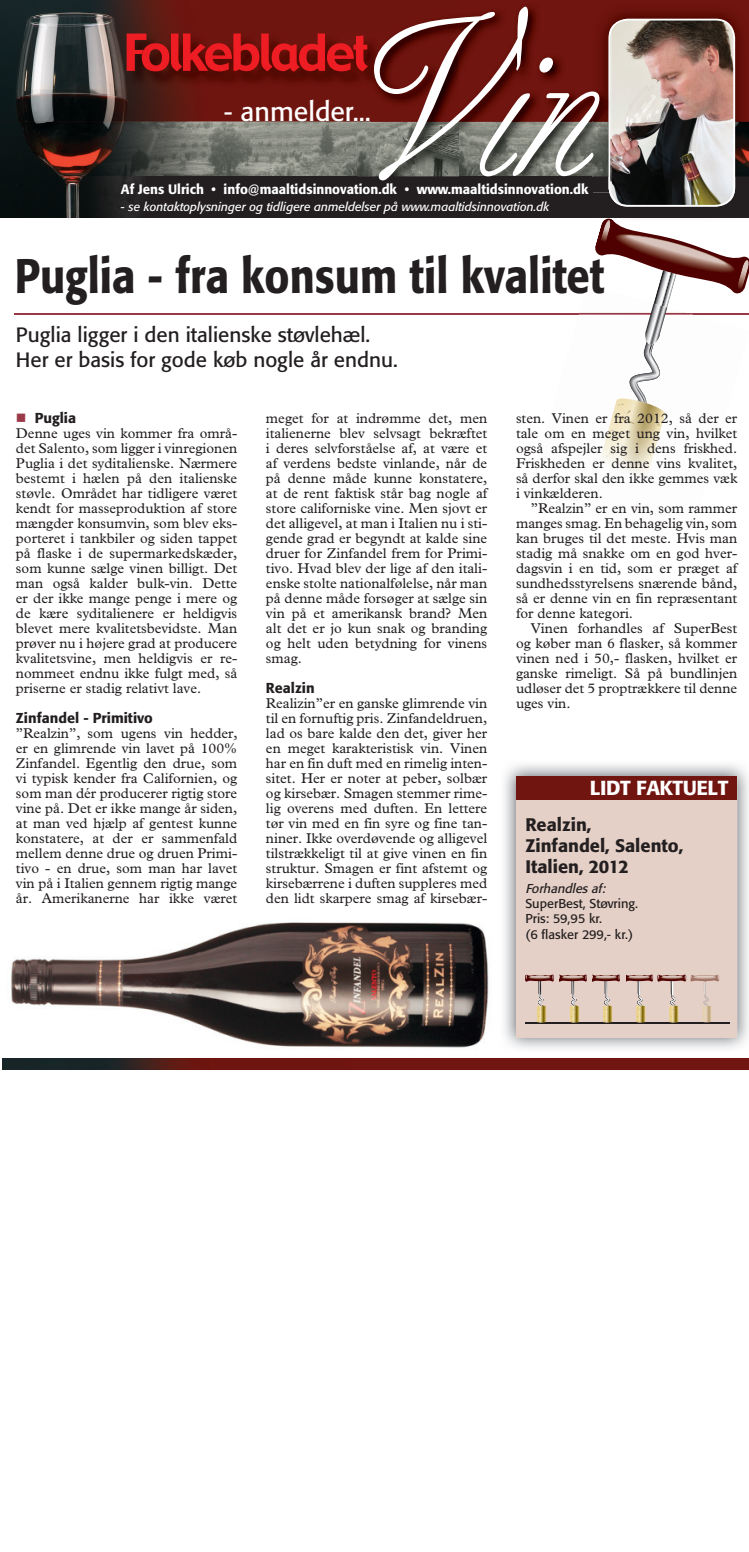
<style>
.page{position:relative;width:749px;height:1552px;background:#fff}
.page>*{position:absolute;margin:0;border:0;box-sizing:border-box;transform-origin:0 0}
.t1{font:228.15px "Berthold Script";color:#fff;scale:.87 1}
.t2{font:500 48px "Formata";color:#231f20;scale:.87 1}
.t3{font:26.85px "Formata";color:#fff}
.t4{font:20.55px/25.3px "Formata";color:#231f20}
.t5{font:500 20.1px "Formata";letter-spacing:-.02em;color:#fff}
.t6{font:500 18px/21px "Formata";color:#231f20}
.t7{font:14.25px/15px "Plantin";color:#231f20;text-align:justify}
.t8{font:500 14.25px "Formata";color:#231f20}
.t9{font:500 13.5px "Formata";color:#fff}
.t10{font:12.75px/15.3px "Formata";color:#231f20}
.t11{font:italic 12.75px "Formata";color:#231f20}
.t12{font:italic 12px "Formata";color:#fff}
.s1{color:#9a3948}
</style>
<div class="page">
<hr style="left:15px;top:313px;width:733px;height:1px;background:#9a3948">
<img style="left:526px;top:312px;width:222px;height:3px">
<img style="left:579px;top:313px;width:112px;height:1px">
<img style="left:645px;top:308px;width:22px;height:27px">
<img style="left:601px;top:400px;width:64px;height:74px">
<img style="left:617px;top:418px;width:17px;height:7px">
<svg style="left:605px;top:441px;width:27px;height:23px"></svg>
<svg style="left:601px;top:473px;width:12px;height:1px"></svg>
<svg style="left:654px;top:422px;width:6px;height:4px"></svg>
<svg style="left:647px;top:451px;width:4px;height:5px"></svg>
<svg style="left:608px;top:429px;width:6px;height:6px"></svg>
<svg style="left:617px;top:335px;width:44px;height:79px"></svg>
<img style="left:0;top:122px;width:357px;height:96px">
<img style="left:357px;top:122px;width:235px;height:54px">
<img style="left:0;top:0;width:458px;height:122px">
<img style="left:127px;top:34px;width:243px;height:54px">
<svg style="left:126px;top:34px;width:242px;height:38px;background:#a61616"></svg>
<div style="left:458px;top:192px;width:134px;height:26px;background:#231f20"></div>
<img style="left:62px;top:176px;width:396px;height:42px">
<img style="left:592px;top:122px;width:16px;height:54px">
<svg style="left:595px;top:218px;width:153px;height:90px"></svg>
<img style="left:735px;top:122px;width:13px;height:54px">
<img style="left:370px;top:2px;width:378px;height:120px">
<div style="left:592px;top:176px;width:156px;height:42px;background:#231f20"></div>
<img style="left:608px;top:19px;width:127px;height:188px">
<div style="left:370px;top:176px;width:238px;height:16px;background:#231f20"></div>
<img style="left:592px;top:3px;width:19px;height:119px">
<img style="left:608px;top:27px;width:3px;height:165px">
<img style="left:504px;top:764px;width:244px;height:285px">
<div style="left:516px;top:776px;width:221px;height:261px;background:#e5d0c7"></div>
<div style="left:516px;top:776px;width:220px;height:23px;background:#70150f"></div>
<hr style="left:525px;top:1022px;width:204px;height:2px;background:#231f20">
<svg style="left:525px;top:975px;width:28px;height:48px"></svg>
<svg style="left:559px;top:975px;width:27px;height:48px"></svg>
<svg style="left:592px;top:975px;width:27px;height:48px"></svg>
<svg style="left:626px;top:975px;width:60px;height:48px"></svg>
<svg style="left:702px;top:995px;width:9px;height:28px"></svg>
<div style="left:2px;top:1059px;width:746px;height:11px;background:#70150f"></div>
<img style="left:2px;top:1059px;width:182px;height:11px">
<img style="left:11px;top:922px;width:478px;height:126px">
<img style="left:690px;top:975px;width:29px;height:20px">
<h1 class="t1" style="left:319px;top:-5px;width:304px">Vin</h1>
<h3 class="t3" style="left:224px;top:99px;width:149px">- anmelder...</h3>
<p class="t9" style="left:121px;top:184px;width:469px">Af Jens Ulrich • info@maaltidsinnovation.dk • www.maaltidsinnovation.dk</p>
<p class="t12" style="left:121px;top:201px;width:430px">- se kontaktoplysninger og tidligere anmeldelser på www.maaltidsinnovation.dk</p>
<h2 class="t2" style="left:15px;top:255px;width:679px">Puglia - fra konsum til kvalitet</h2>
<h3 class="t4" style="left:16px;top:324px;width:383px">Puglia ligger i den italienske støvlehæl.<br>Her er basis for gode køb nogle år endnu.</h3>
<p class="t8" style="left:16px;top:411px;width:62px"><span class="s1">■</span> Puglia</p>
<p class="t7" style="left:16px;top:427px;width:223px">Denne uges vin kommer fra områ&shy;det Salento, som ligger i vinregionen Puglia i det syditalienske. Nærmere bestemt i hælen på den italienske støvle. Området har tidligere været kendt for masseproduktion af store mængder konsumvin, som blev eks&shy;porteret i tankbiler og siden tappet på flaske i de supermarkedskæder, som kunne sælge vinen billigt. Det man også kalder bulk-vin. Dette er der ikke mange penge i mere og de kære syditalienere er heldigvis blevet mere kvalitetsbevidste. Man prøver nu i højere grad at producere kvalitetsvine, men heldigvis er re&shy;nommeet endnu ikke fulgt med, så priserne er stadig relativt lave.</p>
<p class="t8" style="left:16px;top:711px;width:138px">Zinfandel - Primitivo</p>
<p class="t7" style="left:16px;top:727px;width:223px">”Realzin”, som ugens vin hedder, er en glimrende vin lavet på 100% Zinfandel. Egentlig den drue, som vi typisk kender fra Californien, og som man dér producerer rigtig store vine på. Det er ikke mange år siden, at man ved hjælp af gentest kunne konstatere, at der er sammenfald mellem denne drue og druen Primi&shy;tivo - en drue, som man har lavet vin på i Italien gennem rigtig mange år. Amerikanerne har ikke været</p>
<p class="t7" style="left:266px;top:412px;width:223px">meget for at indrømme det, men italienerne blev selvsagt bekræftet i deres selvforståelse af, at være et af verdens bedste vinlande, når de på denne måde kunne konstatere, at de rent faktisk står bag nogle af store californiske vine. Men sjovt er det alligevel, at man i Italien nu i sti&shy;gende grad er begyndt at kalde sine druer for Zinfandel frem for Primi&shy;tivo. Hvad blev der lige af den itali&shy;enske stolte nationalfølelse, når man på denne måde forsøger at sælge sin vin på et amerikansk brand? Men alt det er jo kun snak og branding og helt uden betydning for vinens smag.</p>
<p class="t8" style="left:266px;top:681px;width:50px">Realzin</p>
<p class="t7" style="left:266px;top:697px;width:223px">Realizin”er en ganske glimrende vin til en fornuftig pris. Zinfandeldruen, lad os bare kalde den det, giver her en meget karakteristisk vin. Vinen har en fin duft med en rimelig inten&shy;sitet. Her er noter at peber, solbær og kirsebær. Smagen stemmer rime&shy;lig overens med duften. En lettere tør vin med en fin syre og fine tan&shy;niner. Ikke overdøvende og alligevel tilstrækkeligt til at give vinen en fin struktur. Smagen er fint afstemt og kirsebærrene i duften suppleres med den lidt skarpere smag af kirsebær-</p>
<p class="t7" style="left:516px;top:412px;width:223px">sten. Vinen er fra 2012, så der er tale om en meget ung vin, hvilket også afspejler sig i dens friskhed.<br>Friskheden er denne vins kvalitet, så derfor skal den ikke gemmes væk i vinkælderen.</p>
<p class="t7" style="left:516px;top:502px;width:223px;text-indent:15px">”Realzin” er en vin, som rammer manges smag. En behagelig vin, som kan bruges til det meste. Hvis man stadig må snakke om en god hver&shy;dagsvin i en tid, som er præget af sundhedsstyrelsens snærende bånd, så er denne vin en fin repræsentant for denne kategori.</p>
<p class="t7" style="left:516px;top:622px;width:223px;text-indent:15px">Vinen forhandles af SuperBest og køber man 6 flasker, så kommer vinen ned i 50,- flasken, hvilket er ganske rimeligt. Så på bundlinjen udløser det 5 proptrækkere til denne uges vin.</p>
<h3 class="t5" style="left:589px;top:779px;width:140px">LIDT FAKTUELT</h3>
<p class="t6" style="left:525px;top:816px;width:159px">Realzin,<br>Zinfandel, Salento,<br>Italien, 2012</p>
<p class="t11" style="left:525px;top:883px;width:84px">Forhandles af:</p>
<p class="t10" style="left:525px;top:897px;width:114px">SuperBest, Støvring.<br>Pris: 59,95 kr.<br>(6 flasker 299,- kr.)</p>
</div>
